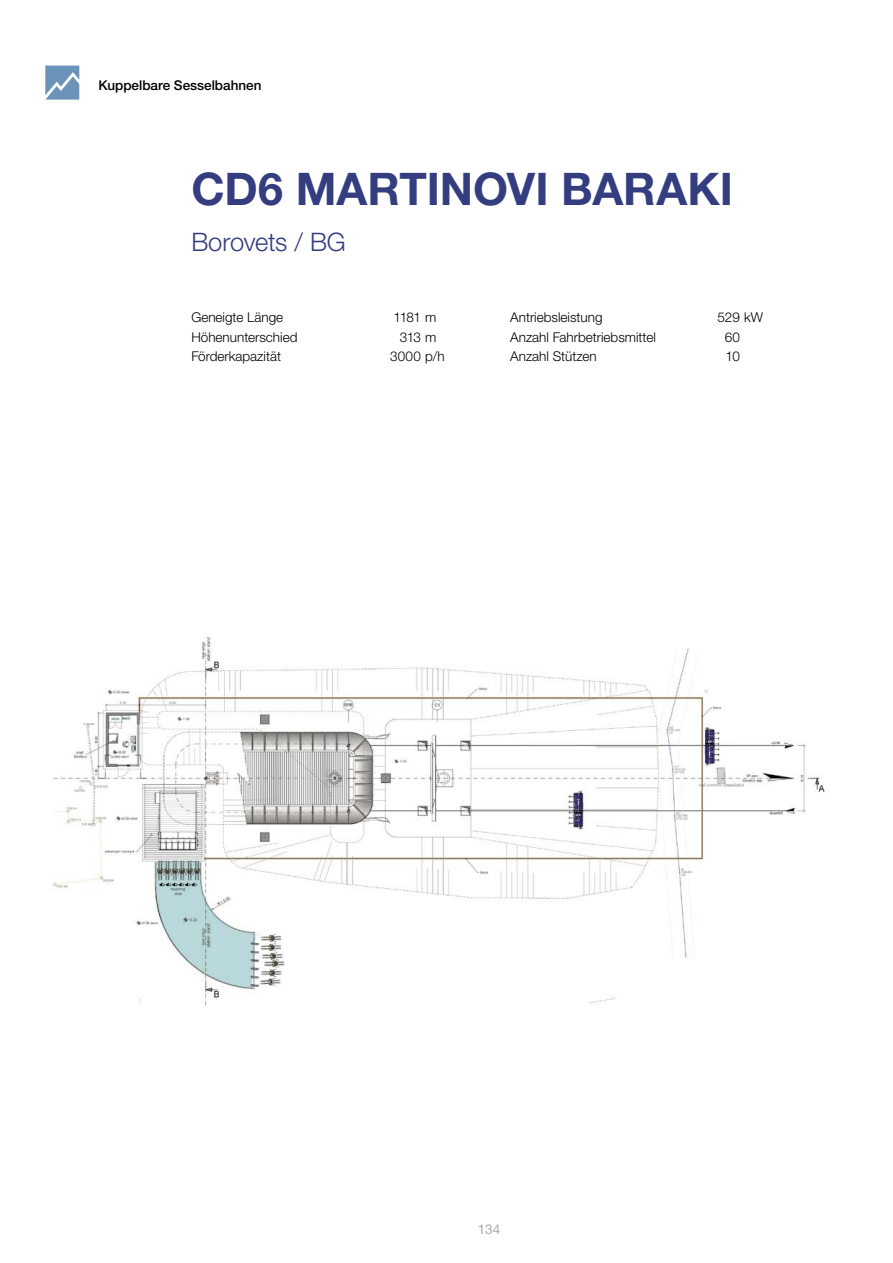
<style>
.page{position:relative;width:893px;height:1263px;background:#fff}
.page>*{position:absolute;margin:0;border:0;box-sizing:border-box;transform-origin:0 0}
._01-Name{font:700 45px "Helvetica Neue LTW1 G";color:#343d80}
._02-Ort_Land{font:300 25.5px "Helvetica Neue LTW1 G";letter-spacing:-.015em;color:#343d80}
._04-Zahlen{font:300 13.5px/19.5px "Helvetica Neue LTW1 G";color:#000}
.Typ{font:500 13.5px "Helvetica Neue LTW1 G";color:#000}
._04-Zahlen_Start{font:300 13.5px "Helvetica Neue LTW1 G";color:#000}
.t1{font:13.5px "Helvetica Neue LTW1 G";color:#aaa}
</style>
<div class="page">
<svg style="left:45px;top:66px;width:34px;height:34px"></svg>
<img style="left:52px;top:637px;width:773px;height:369px">
<p class="Typ" style="left:98px;top:77px;width:165px">Kuppelbare Sesselbahnen</p>
<p class="_01-Name" style="left:191px;top:161px;width:543px">CD6 MARTINOVI BARAKI</p>
<p class="_02-Ort_Land" style="left:191px;top:227px;width:156px">Borovets / BG</p>
<p class="_04-Zahlen" style="left:191px;top:308px;width:108px">Geneigte Länge<br>Höhenunterschied<br>Förderkapazität</p>
<p class="_04-Zahlen" style="left:510px;top:308px;width:147px">Antriebsleistung<br>Anzahl Fahrbetriebsmittel<br>Anzahl Stützen</p>
<p class="_04-Zahlen_Start" style="left:394px;top:309px;width:44px">1181 m</p>
<p class="_04-Zahlen" style="left:400px;top:327px;width:38px">313 m</p>
<p class="_04-Zahlen" style="left:390px;top:347px;width:56px">3000 p/h</p>
<p class="_04-Zahlen" style="left:718px;top:308px;width:47px">529 kW</p>
<p class="_04-Zahlen" style="left:725px;top:327px;width:17px">60</p>
<p class="_04-Zahlen" style="left:725px;top:347px;width:16px">10</p>
<p class="t1" style="left:478px;top:1220px;width:24px">134</p>
</div>
